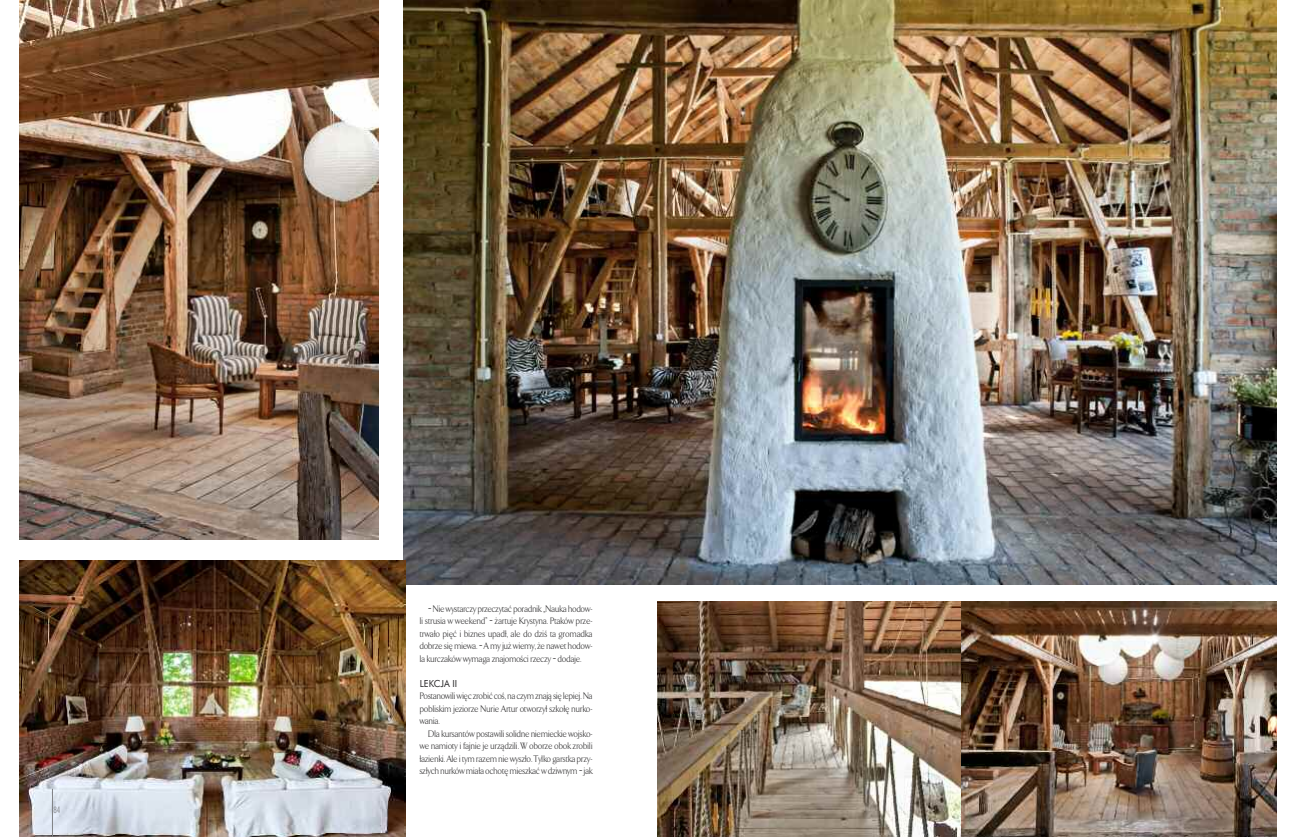
<style>
.page{position:relative;width:1296px;height:837px;background:#fff}
.page>*{position:absolute;margin:0;border:0;box-sizing:border-box;transform-origin:0 0}
.t1{font:9.7px/12.5px "TF Arrow PL Light";color:#272627;text-align:justify;scale:.95 1}
.t2{font:9.7px "Futura EU";color:#272627;scale:.95 1}
.t3{font:9px "Futura Lt Cn EU";color:#7f8184}
</style>
<div class="page">
<img style="left:403px;top:0;width:873px;height:584px">
<img style="left:20px;top:560px;width:385px;height:276px">
<hr style="left:52px;top:788px;width:1px;height:48px;background:#7f8184">
<img style="left:20px;top:0;width:359px;height:539px">
<img style="left:658px;top:601px;width:618px;height:235px">
<p class="t3" style="left:53px;top:803px;width:9px">84</p>
<p class="t1" style="left:420px;top:602px;width:184px;text-indent:9px">–Niewystarczyprzeczytaćporadnik„Naukahodow&shy;li strusia w weekend” – żartuje Krystyna. Ptaków prze&shy;trwało pięć i biznes upadł, ale do dziś ta gromadka dobrze się miewa. – A myjuż wiemy, że nawet hodow&shy;la kurczaków wymaga znajomości rzeczy – dodaje.</p>
<p class="t2" style="left:420px;top:677px;width:41px">LEKCJA II</p>
<p class="t1" style="left:420px;top:689px;width:184px">Postanowiliwięc zrobić coś, na czymznają się lepiej.Na pobliskim jeziorze Nurie Artur otworzył szkołę nurko&shy;wania.</p>
<p class="t1" style="left:420px;top:727px;width:184px;text-indent:9px">Dla kursantów postawili solidne niemieckie wojsko&shy;we namioty i fajnie je urządzili. W oborze obok zrobili łazienki. Ale i tym razem nie wyszło. Tylko garstka przy&shy;szłych nurkówmiała ochotęmieszkać w dziwnym–jak</p>
</div>
